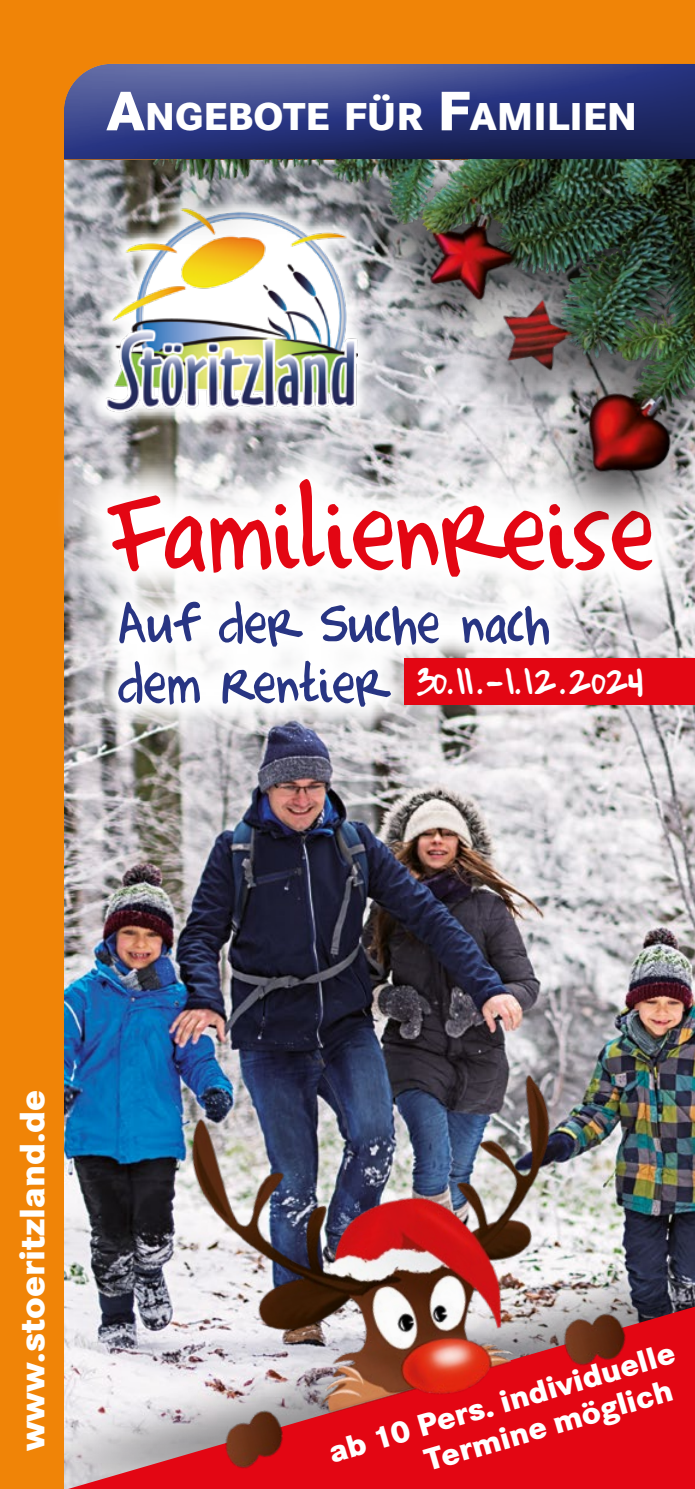
<style>
.page{position:relative;width:695px;height:1489px;background:#fff}
.page>*{position:absolute;margin:0;border:0;box-sizing:border-box;transform-origin:0 0}
.t1{font:131px "Completein Him";color:#e30613}
.t2{font:68.25px/60px "Completein Him";color:#283583}
.t3{font:48.75px "Completein Him";color:#fff}
.t4{font:800 40.5px "Corporate S";color:#fff}
.t5{font:800 36.75px "Corporate S";color:#fff}
.t6{font:800 32.5px/35px "Corporate S";color:#fff}
.s1{font-size:57.75px}
</style>
<div class="page">
<img style="left:64px;top:164px;width:630px;height:1079px">
<div style="left:0;top:0;width:694px;height:160px;background:#f08407"></div>
<svg style="left:64px;top:64px;width:630px;height:100px"></svg>
<div style="left:0;top:0;width:64px;height:1488px;background:#f08407"></div>
<svg style="left:88px;top:190px;width:16px;height:235px"></svg>
<img style="left:75px;top:964px;width:614px;height:524px">
<svg style="left:62px;top:425px;width:632px;height:205px"></svg>
<svg style="left:86px;top:568px;width:496px;height:171px"></svg>
<div style="left:104px;top:138px;width:590px;height:404px;background:#000;opacity:.75"></div>
<img style="left:105px;top:160px;width:589px;height:336px">
<div style="left:404px;top:657px;width:290px;height:47px;background:#e30613"></div>
<p class="t4" style="left:106px;top:93px;width:532px"><span class="s1">A</span>NGEBOTE FÜR <span class="s1">F</span>AMILIEN</p>
<h1 class="t1" style="left:107px;top:470px;width:548px">Familienreise</h1>
<h2 class="t2" style="left:117px;top:597px;width:434px">Auf der Suche nach dem Rentier</h2>
<h3 class="t3" style="left:416px;top:657px;width:228px">30.11.- 1.12.2024</h3>
<p class="t5" style="left:10px;top:1450px;width:363px;rotate:-90deg">www.stoeritzland.de</p>
<p class="t6" style="left:411px;top:1409px;width:270px;text-indent:-90px;rotate:-16deg">ab 10 Pers. individuelle<br>Termine möglich</p>
</div>
